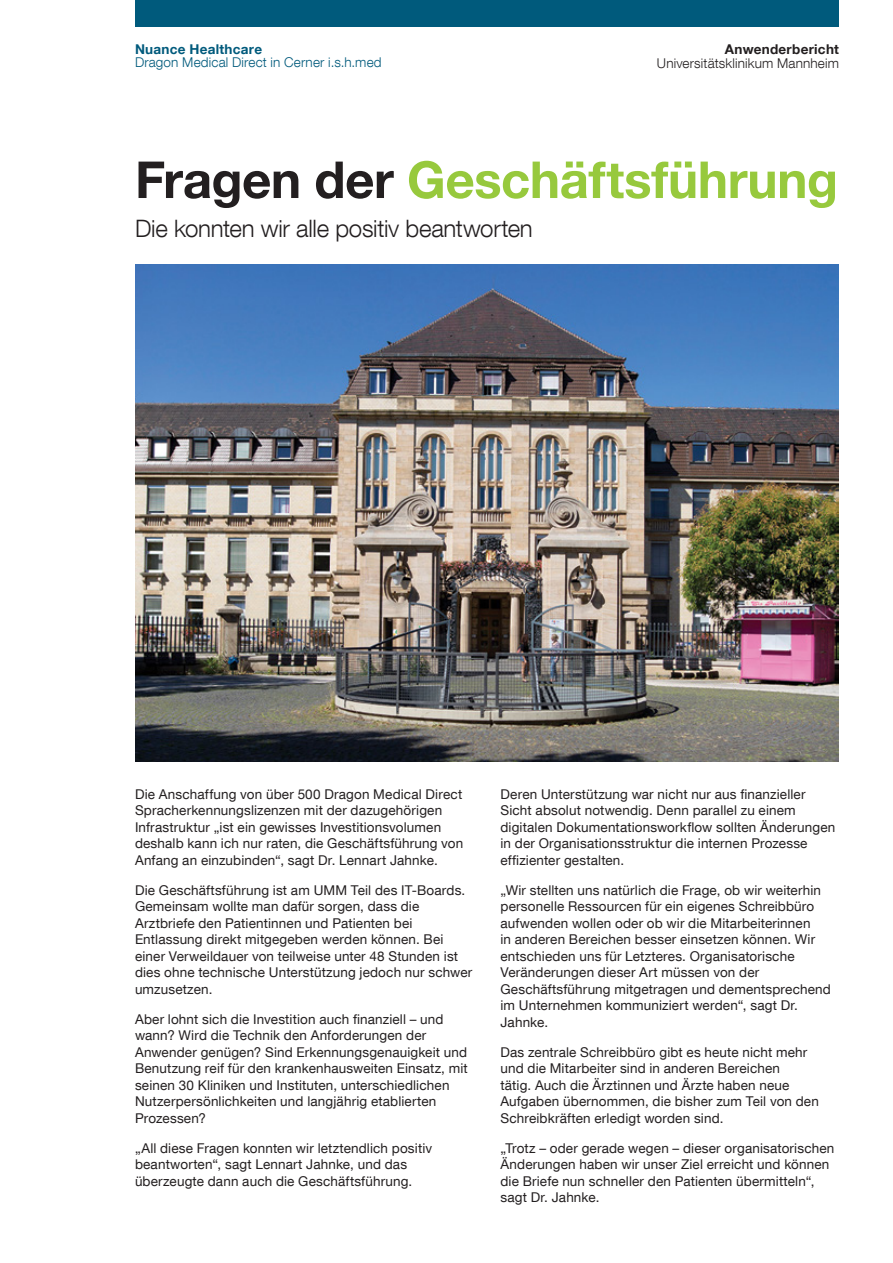
<style>
.page{position:relative;width:893px;height:1263px;background:#fff}
.page>*{position:absolute;margin:0;border:0;box-sizing:border-box;transform-origin:0 0}
.t1{font:700 51px "Helvetica Neue LT Com";letter-spacing:-.005em;color:#97c93d}
.t2{font:300 24px "Helvetica Neue LT Com";letter-spacing:-.01em;color:#231f20}
.t3{font:13.5px/16.5px "Helvetica Neue LT Com";letter-spacing:.01em;color:#231f20}
.t4{font:300 13.5px "Helvetica Neue LT Com";letter-spacing:.015em;color:#005a7c}
.t5{font:300 13.5px "Helvetica Neue LT Com";letter-spacing:.01em;color:#231f20}
.t6{font:700 13.5px "Helvetica Neue LT Com";letter-spacing:.02em;color:#005a7c}
.t7{font:700 13.5px "Helvetica Neue LT Com";letter-spacing:.02em;color:#231f20}
.s1{color:#231f20}
</style>
<div class="page">
<div style="left:135px;top:0;width:704px;height:27px;background:#005a7c"></div>
<img style="left:135px;top:264px;width:703px;height:498px">
<p class="t6" style="left:135px;top:41px;width:129px">Nuance Healthcare</p>
<p class="t4" style="left:135px;top:54px;width:248px">Dragon Medical Direct in Cerner i.s.h.med</p>
<p class="t7" style="left:725px;top:41px;width:115px">Anwenderbericht</p>
<p class="t5" style="left:657px;top:55px;width:184px">Universitätsklinikum Mannheim</p>
<h1 class="t1" style="left:135px;top:148px;width:704px"><span class="s1">Fragen der</span> Geschäftsführung</h1>
<h2 class="t2" style="left:135px;top:214px;width:399px">Die konnten wir alle positiv beantworten</h2>
<p class="t3" style="left:135px;top:785px;width:330px">Die Anschaffung von über 500 Dragon Medical Direct Spracherkennungslizenzen mit der dazugehörigen Infrastruktur „ist ein gewisses Investitionsvolumen deshalb kann ich nur raten, die Geschäftsführung von Anfang an einzubinden“, sagt Dr. Lennart Jahnke.</p>
<p class="t3" style="left:135px;top:881px;width:339px">Die Geschäftsführung ist am UMM Teil des IT-Boards.<br>Gemeinsam wollte man dafür sorgen, dass die Arztbriefe den Patientinnen und Patienten bei Entlassung direkt mitgegeben werden können. Bei einer Verweildauer von teilweise unter 48 Stunden ist dies ohne technische Unterstützung jedoch nur schwer umzusetzen.</p>
<p class="t3" style="left:135px;top:1010px;width:334px">Aber lohnt sich die Investition auch finanziell – und wann? Wird die Technik den Anforderungen der Anwender genügen? Sind Erkennungsgenauigkeit und Benutzung reif für den krankenhausweiten Einsatz, mit seinen 30 Kliniken und Instituten, unterschiedlichen Nutzerpersönlichkeiten und langjährig etablierten Prozessen?</p>
<p class="t3" style="left:135px;top:1139px;width:299px">„All diese Fragen konnten wir letztendlich positiv beantworten“, sagt Lennart Jahnke, und das überzeugte dann auch die Geschäftsführung.</p>
<p class="t3" style="left:500px;top:785px;width:336px">Deren Unterstützung war nicht nur aus finanzieller Sicht absolut notwendig. Denn parallel zu einem digitalen Dokumentationsworkflow sollten Änderungen in der Organisationsstruktur die internen Prozesse effizienter gestalten.</p>
<p class="t3" style="left:500px;top:881px;width:332px">„Wir stellten uns natürlich die Frage, ob wir weiterhin personelle Ressourcen für ein eigenes Schreibbüro aufwenden wollen oder ob wir die Mitarbeiterinnen<br>in anderen Bereichen besser einsetzen können. Wir entschieden uns für Letzteres. Organisatorische Veränderungen dieser Art müssen von der Geschäftsführung mitgetragen und dementsprechend im Unternehmen kommuniziert werden“, sagt Dr.<br>Jahnke.</p>
<p class="t3" style="left:500px;top:1043px;width:320px">Das zentrale Schreibbüro gibt es heute nicht mehr und die Mitarbeiter sind in anderen Bereichen<br>tätig. Auch die Ärztinnen und Ärzte haben neue Aufgaben übernommen, die bisher zum Teil von den Schreibkräften erledigt worden sind.</p>
<p class="t3" style="left:500px;top:1139px;width:335px">„Trotz – oder gerade wegen – dieser organisatorischen Änderungen haben wir unser Ziel erreicht und können die Briefe nun schneller den Patienten übermitteln“, sagt Dr. Jahnke.</p>
</div>
